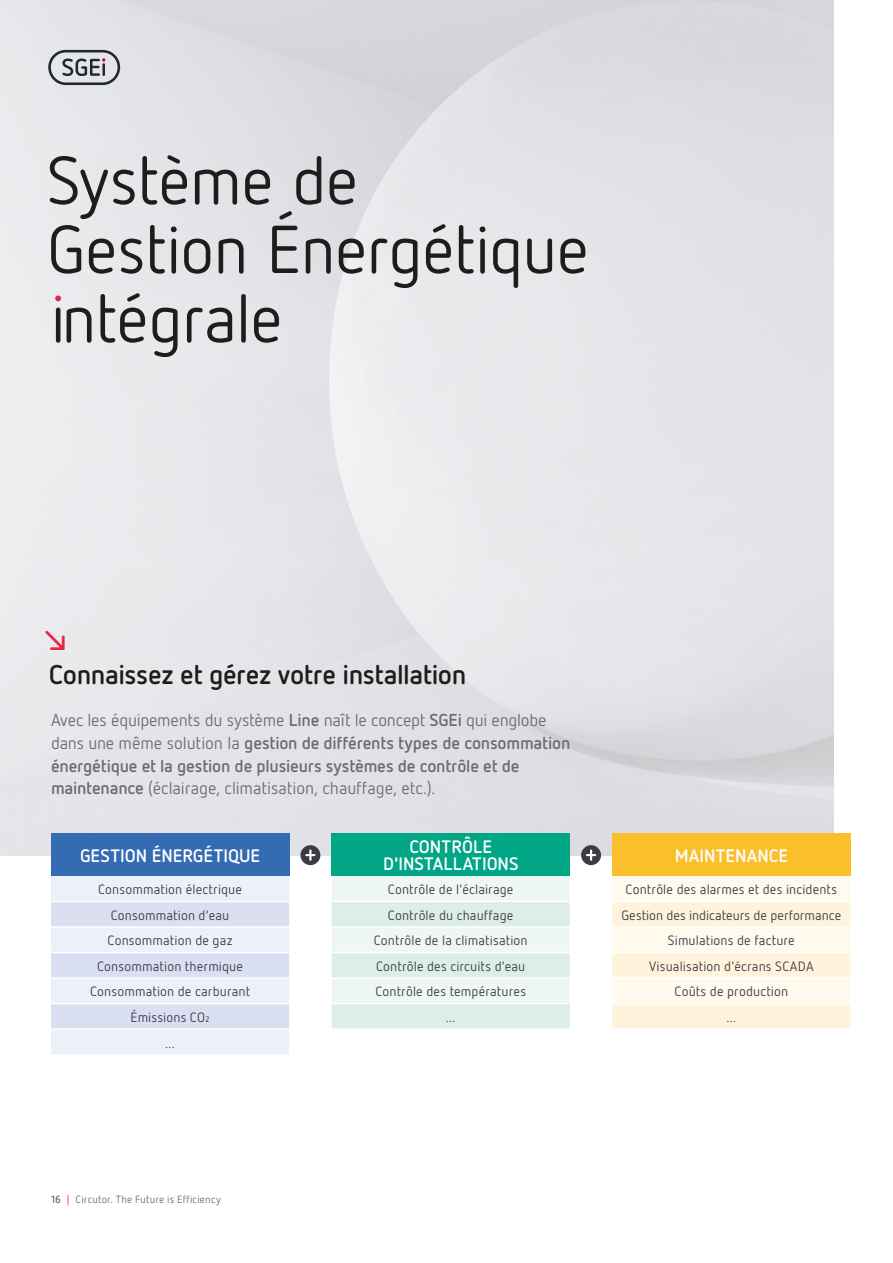
<style>
.page{position:relative;width:893px;height:1263px;background:#fff}
.page>*{position:absolute;margin:0;border:0;box-sizing:border-box;transform-origin:0 0}
.t1{font:67.5px/69px "Netto Pro";letter-spacing:-.02em;color:#1d1d1b}
.t2{font:700 27px "Netto Pro";letter-spacing:-.015em;color:#1d1d1b}
.t3{font:700 27px "Netto Pro";color:#e62645}
.t4{font:700 18px/17px "Netto Pro";color:#fff;text-align:center}
.t5{font:17.25px/22.6px "Netto Pro";letter-spacing:-.01em;color:#6a6d71}
.t6{font:13.5px/25.7px "Netto Pro";letter-spacing:.01em;color:#3b3c43;text-align:center}
.t7{font:10.5px "Netto Pro";letter-spacing:.025em;color:#6a6d71}
.s1{font-weight:700}
.s2{color:#e62645}
</style>
<div class="page">
<img style="left:0;top:0;width:833px;height:855px">
<svg style="left:62px;top:58px;width:43px;height:18px"></svg>
<div style="left:48px;top:50px;width:72px;height:35px;border:3px solid #20282f;border-radius:16px"></div>
<div style="left:51px;top:833px;width:238px;height:43px;background:#346bb3"></div>
<svg style="left:51px;top:876px;width:238px;height:178px;background:#e5e8f6"></svg>
<hr style="left:51px;top:901px;width:238px;height:1px;background:#fff">
<hr style="left:51px;top:926px;width:238px;height:2px;background:#fff">
<hr style="left:51px;top:952px;width:238px;height:1px;background:#fff">
<hr style="left:51px;top:977px;width:238px;height:2px;background:#fff">
<hr style="left:51px;top:1003px;width:238px;height:1px;background:#fff">
<hr style="left:51px;top:1028px;width:238px;height:2px;background:#fff">
<div style="left:332px;top:833px;width:238px;height:43px;background:#00a685"></div>
<svg style="left:332px;top:876px;width:238px;height:152px;background:#e5f2ee"></svg>
<hr style="left:332px;top:901px;width:238px;height:1px;background:#fff">
<hr style="left:332px;top:926px;width:238px;height:2px;background:#fff">
<hr style="left:332px;top:952px;width:238px;height:1px;background:#fff">
<hr style="left:332px;top:977px;width:238px;height:2px;background:#fff">
<hr style="left:332px;top:1003px;width:238px;height:1px;background:#fff">
<div style="left:612px;top:833px;width:238px;height:43px;background:#fcbf2c"></div>
<svg style="left:612px;top:876px;width:238px;height:152px;background:#fff6e5"></svg>
<hr style="left:612px;top:901px;width:238px;height:1px;background:#fff">
<hr style="left:612px;top:926px;width:238px;height:2px;background:#fff">
<hr style="left:612px;top:952px;width:238px;height:1px;background:#fff">
<hr style="left:612px;top:977px;width:238px;height:2px;background:#fff">
<hr style="left:612px;top:1003px;width:238px;height:1px;background:#fff">
<div style="left:300px;top:845px;width:20px;height:20px;background:#3b3c43;border-radius:50%"></div>
<svg style="left:305px;top:849px;width:10px;height:12px"></svg>
<div style="left:581px;top:845px;width:20px;height:20px;background:#3b3c43;border-radius:50%"></div>
<svg style="left:586px;top:849px;width:10px;height:12px"></svg>
<hr style="left:56px;top:308px;width:4px;height:35px;background:#1d1d1b;border-radius:2px">
<svg style="left:55px;top:295px;width:6px;height:6px"></svg>
<h1 class="t1" style="left:47px;top:143px;width:544px">Système de<br>Gestion Énergétique ntégrale</h1>
<h2 class="t3" style="left:37px;top:623px;width:37px">↘</h2>
<h2 class="t2" style="left:49px;top:657px;width:419px">Connaissez et gérez votre installation</h2>
<p class="t5" style="left:51px;top:708px;width:521px">Avec les équipements du système <span class="s1">Line</span> naît le concept <span class="s1">SGEi</span> qui englobe dans une même solution la <span class="s1">gestion de différents types de consommation énergétique et la gestion de plusieurs systèmes de contrôle et de maintenance</span> (éclairage, climatisation, chauffage, etc.).</p>
<h3 class="t4" style="left:80px;top:846px;width:182px">GESTION ÉNERGÉTIQUE</h3>
<p class="t6" style="left:90px;top:876px;width:162px">Consommation électrique<br>Consommation d'eau<br>Consommation de gaz<br>Consommation thermique<br>Consommation de carburant<br>Émissions CO2<br>...</p>
<h3 class="t4" style="left:383px;top:837px;width:137px">CONTRÔLE<br>D'INSTALLATIONS</h3>
<p class="t6" style="left:374px;top:876px;width:155px">Contrôle de l'éclairage<br>Contrôle du chauffage<br>Contrôle de la climatisation<br>Contrôle des circuits d'eau<br>Contrôle des températures ...</p>
<h3 class="t4" style="left:675px;top:846px;width:115px">MAINTENANCE</h3>
<p class="t6" style="left:621px;top:876px;width:221px">Contrôle des alarmes et des incidents<br>Gestion des indicateurs de performance<br>Simulations de facture<br>Visualisation d'écrans SCADA<br>Coûts de production<br>...</p>
<p class="t7" style="left:51px;top:1193px;width:171px"><span class="s1">16</span> <span class="s2">|</span> Circutor. The Future is Efficiency</p>
</div>
